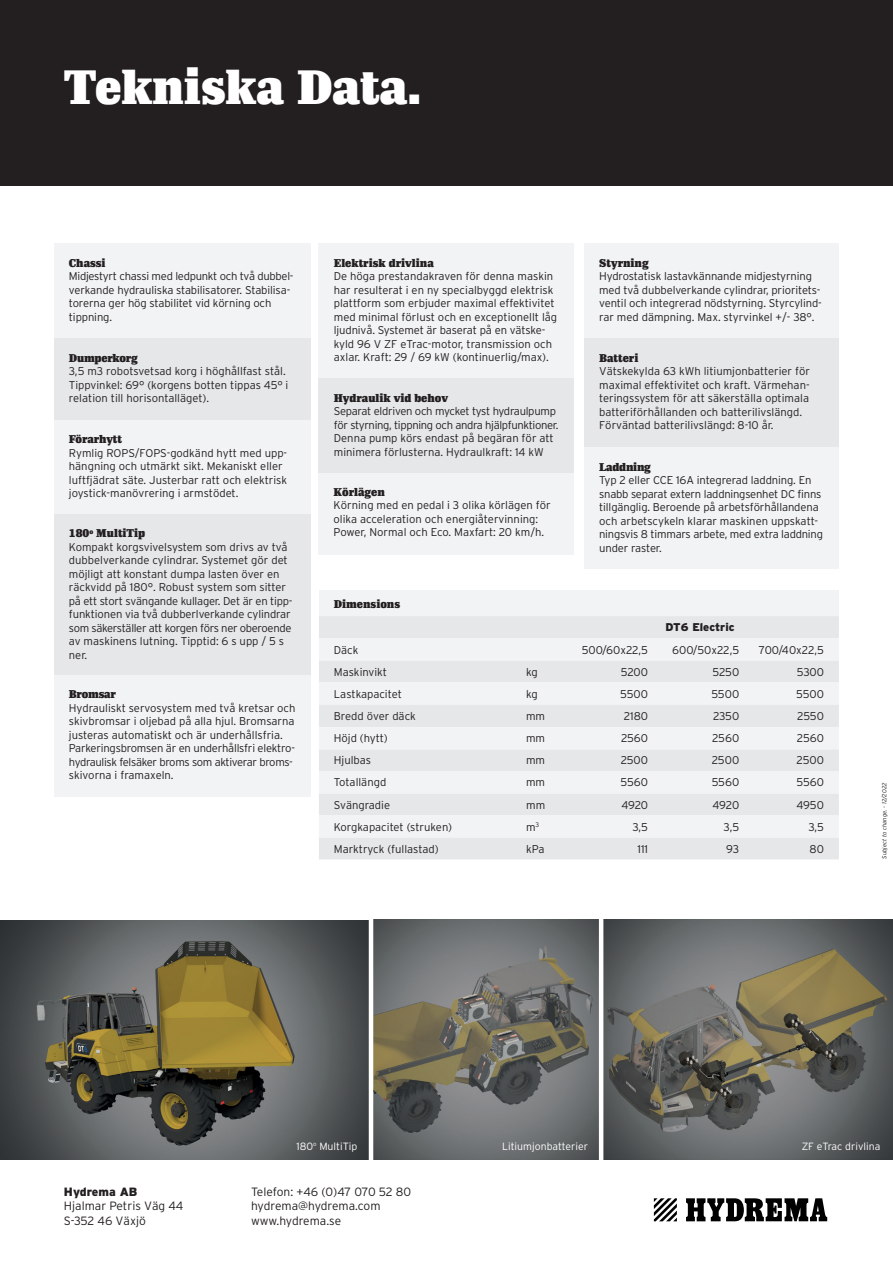
<style>
.page{position:relative;width:893px;height:1263px;background:#fff}
.page>*{position:absolute;margin:0;border:0;box-sizing:border-box;transform-origin:0 0}
.t1{font:48px "Impacto";color:#fff}
.t2{font:300 12px "Interstate";color:#231f20}
.t3{font:900 12px "Interstate";color:#231f20}
.t4{font:300 11.25px/13.5px "Interstate";letter-spacing:-.01em;color:#231f20}
.t5{font:11.25px "Impacto";color:#231f20}
.t6{font:300 11.25px/13.5px "Interstate";letter-spacing:-.03em;color:#231f20}
.t7{font:11.25px "Impacto";letter-spacing:-.02em;color:#231f20}
.t8{font:900 11.25px "Interstate";color:#231f20}
.t9{font:300 10.5px "Interstate";color:#fff}
.Bag-forbeholdstext{font:italic 300 6px "Interstate";color:#231f20}
</style>
<div class="page">
<img style="left:0;top:920px;width:369px;height:240px">
<img style="left:603px;top:919px;width:290px;height:241px">
<svg style="left:654px;top:1198px;width:23px;height:23px"></svg>
<svg style="left:686px;top:1198px;width:141px;height:23px"></svg>
<img style="left:373px;top:919px;width:226px;height:241px">
<div style="left:0;top:0;width:893px;height:186px;background:#231f20"></div>
<div style="left:319px;top:591px;width:520px;height:25px;background:#f2f3f4"></div>
<div style="left:319px;top:616px;width:520px;height:243px;background:#e6e7e9"></div>
<svg style="left:319px;top:638px;width:520px;height:199px;fill:#f2f3f4"></svg>
<div style="left:54px;top:243px;width:256px;height:95px;background:#f2f3f4"></div>
<div style="left:54px;top:675px;width:256px;height:121px;background:#f2f3f4"></div>
<div style="left:319px;top:243px;width:255px;height:136px;background:#f2f3f4"></div>
<div style="left:54px;top:338px;width:256px;height:82px;background:#e6e7e9"></div>
<div style="left:584px;top:338px;width:255px;height:109px;background:#e6e7e9"></div>
<div style="left:54px;top:420px;width:256px;height:94px;background:#f2f3f4"></div>
<div style="left:584px;top:447px;width:255px;height:121px;background:#f2f3f4"></div>
<div style="left:54px;top:514px;width:256px;height:161px;background:#e6e7e9"></div>
<div style="left:584px;top:243px;width:255px;height:95px;background:#f2f3f4"></div>
<div style="left:319px;top:378px;width:255px;height:95px;background:#e6e7e9"></div>
<div style="left:319px;top:473px;width:255px;height:81px;background:#f2f3f4"></div>
<p class="t1" style="left:64px;top:59px;width:359px">Tekniska Data.</p>
<p class="t5" style="left:69px;top:256px;width:38px">Chassi</p>
<p class="t4" style="left:69px;top:269px;width:226px">Midjestyrt chassi med ledpunkt och två dubbel-</p>
<p class="t4" style="left:69px;top:283px;width:223px">verkande hydrauliska stabilisatorer. Stabilisa&shy;torerna ger hög stabilitet vid körning och tippning.</p>
<p class="t5" style="left:334px;top:256px;width:102px">Elektrisk drivlina</p>
<p class="t4" style="left:334px;top:269px;width:225px">De höga prestandakraven för denna maskin har resulterat i en ny specialbyggd elektrisk plattform som erbjuder maximal effektivitet med minimal förlust och en exceptionellt låg</p>
<p class="t4" style="left:334px;top:323px;width:220px">ljudnivå. Systemet är baserat på en vätske&shy;kyld 96 V ZF eTrac-motor, transmission och</p>
<p class="t5" style="left:599px;top:256px;width:51px">Styrning</p>
<p class="t4" style="left:599px;top:269px;width:214px">Hydrostatisk lastavkännande midjestyrning</p>
<p class="t4" style="left:599px;top:283px;width:224px;text-align:justify">med två dubbelverkande cylindrar, prioritets&shy;ventil och integrerad nödstyrning. Styrcylind&shy;rar med dämpning. Max. styrvinkel +/- 38°.</p>
<p class="t7" style="left:69px;top:351px;width:70px">Dumperkorg</p>
<p class="t4" style="left:334px;top:350px;width:217px">axlar. Kraft: 29 / 69 kW (kontinuerlig/max).</p>
<p class="t4" style="left:69px;top:364px;width:221px">3,5 m3 robotsvetsad korg i höghållfast stål.<br>Tippvinkel: 69° (korgens botten tippas 45° i relation till horisontalläget).</p>
<p class="t5" style="left:599px;top:351px;width:41px">Batteri</p>
<p class="t4" style="left:599px;top:364px;width:212px;text-align:justify">Vätskekylda 63 kWh litiumjonbatterier för maximal effektivitet och kraft. Värmehan&shy;teringssystem för att säkerställa optimala batteriförhållanden och batterilivslängd.</p>
<p class="t4" style="left:599px;top:418px;width:176px">Förväntad batterilivslängd: 8-10 år.</p>
<p class="t5" style="left:334px;top:391px;width:116px">Hydraulik vid behov</p>
<p class="t4" style="left:334px;top:404px;width:226px">Separat eldriven och mycket tyst hydraulpump för styrning, tippning och andra hjälpfunktioner.<br>Denna pump körs endast på begäran för att minimera förlusterna. Hydraulkraft: 14 kW</p>
<p class="t5" style="left:69px;top:433px;width:55px">Förarhytt</p>
<p class="t4" style="left:69px;top:446px;width:220px">Rymlig ROPS/FOPS-godkänd hytt med upp-</p>
<p class="t4" style="left:69px;top:459px;width:220px">hängning och utmärkt sikt. Mekaniskt eller luftfjädrat säte. Justerbar ratt och elektrisk joystick-manövrering i armstödet.</p>
<p class="t7" style="left:599px;top:460px;width:53px">Laddning</p>
<p class="t4" style="left:599px;top:473px;width:224px">Typ 2 eller CCE 16A integrerad laddning. En snabb separat extern laddningsenhet DC finns</p>
<p class="t4" style="left:599px;top:500px;width:225px">tillgänglig. Beroende på arbetsförhållandena och arbetscykeln klarar maskinen uppskatt&shy;ningsvis 8 timmars arbete, med extra laddning under raster.</p>
<p class="t5" style="left:334px;top:485px;width:53px">Körlägen</p>
<p class="t4" style="left:334px;top:499px;width:219px">Körning med en pedal i 3 olika körlägen för olika acceleration och energiåtervinning:<br>Power, Normal och Eco. Maxfart: 20 km/h.</p>
<p class="t5" style="left:69px;top:527px;width:78px">180<sup>o</sup> MultiTip</p>
<p class="t4" style="left:69px;top:540px;width:225px">Kompakt korgsvivelsystem som drivs av två dubbelverkande cylindrar. Systemet gör det möjligt att konstant dumpa lasten över en räckvidd på 180°. Robust system som sitter på ett stort svängande kullager. Det är en tipp&shy;funktionen via två dubberlverkande cylindrar</p>
<p class="t6" style="left:69px;top:621px;width:224px">som säkerställer att korgen förs ner oberoende av maskinens lutning. Tipptid: 6 s upp / 5 s ner.</p>
<p class="t5" style="left:334px;top:597px;width:68px">Dimensions</p>
<p class="t8" style="left:665px;top:621px;width:71px">DT6 Electric</p>
<p class="t4" style="left:334px;top:643px;width:26px">Däck</p>
<p class="t4" style="left:582px;top:643px;width:68px">500/60x22,5</p>
<p class="t4" style="left:672px;top:643px;width:69px">600/50x22,5</p>
<p class="t4" style="left:759px;top:643px;width:67px">700/40x22,5</p>
<p class="t4" style="left:334px;top:665px;width:55px">Maskinvikt</p>
<p class="t4" style="left:526px;top:665px;width:13px">kg</p>
<p class="t4" style="left:621px;top:665px;width:29px">5200</p>
<p class="t4" style="left:712px;top:665px;width:28px">5250</p>
<p class="t4" style="left:797px;top:665px;width:29px">5300</p>
<p class="t4" style="left:334px;top:687px;width:70px">Lastkapacitet</p>
<p class="t4" style="left:526px;top:687px;width:13px">kg</p>
<p class="t4" style="left:620px;top:687px;width:29px">5500</p>
<p class="t4" style="left:711px;top:687px;width:29px">5500</p>
<p class="t4" style="left:796px;top:687px;width:29px">5500</p>
<p class="t4" style="left:334px;top:709px;width:84px">Bredd över däck</p>
<p class="t4" style="left:526px;top:709px;width:21px">mm</p>
<p class="t4" style="left:624px;top:709px;width:26px">2180</p>
<p class="t4" style="left:713px;top:709px;width:28px">2350</p>
<p class="t4" style="left:797px;top:709px;width:28px">2550</p>
<p class="t4" style="left:334px;top:732px;width:56px">Höjd (hytt)</p>
<p class="t4" style="left:526px;top:732px;width:21px">mm</p>
<p class="t4" style="left:621px;top:732px;width:29px">2560</p>
<p class="t4" style="left:712px;top:732px;width:29px">2560</p>
<p class="t4" style="left:797px;top:732px;width:29px">2560</p>
<p class="t4" style="left:334px;top:754px;width:39px">Hjulbas</p>
<p class="t4" style="left:526px;top:754px;width:21px">mm</p>
<p class="t4" style="left:621px;top:754px;width:29px">2500</p>
<p class="t4" style="left:712px;top:754px;width:29px">2500</p>
<p class="t4" style="left:797px;top:754px;width:29px">2500</p>
<p class="t4" style="left:334px;top:776px;width:54px">Totallängd</p>
<p class="t4" style="left:526px;top:776px;width:21px">mm</p>
<p class="t4" style="left:621px;top:776px;width:29px">5560</p>
<p class="t4" style="left:712px;top:776px;width:29px">5560</p>
<p class="t4" style="left:796px;top:776px;width:29px">5560</p>
<p class="t4" style="left:334px;top:798px;width:58px">Svängradie</p>
<p class="t4" style="left:526px;top:798px;width:21px">mm</p>
<p class="t4" style="left:621px;top:798px;width:28px">4920</p>
<p class="t4" style="left:713px;top:798px;width:28px">4920</p>
<p class="t4" style="left:796px;top:798px;width:29px">4950</p>
<p class="t4" style="left:334px;top:820px;width:120px">Korgkapacitet (struken)</p>
<p class="t4" style="left:526px;top:820px;width:15px">m<sup>3</sup></p>
<p class="t4" style="left:632px;top:820px;width:17px">3,5</p>
<p class="t4" style="left:724px;top:820px;width:17px">3,5</p>
<p class="t4" style="left:808px;top:820px;width:17px">3,5</p>
<p class="t4" style="left:334px;top:842px;width:106px">Marktryck (fullastad)</p>
<p class="t4" style="left:526px;top:842px;width:20px">kPa</p>
<p class="t4" style="left:638px;top:842px;width:12px">111</p>
<p class="t4" style="left:726px;top:842px;width:15px">93</p>
<p class="t4" style="left:810px;top:842px;width:16px">80</p>
<p class="t7" style="left:69px;top:688px;width:49px">Bromsar</p>
<p class="t4" style="left:69px;top:701px;width:228px">Hydrauliskt servosystem med två kretsar och skivbromsar i oljebad på alla hjul. Bromsarna justeras automatiskt och är underhållsfria.<br>Parkeringsbromsen är en underhållsfri elektro&shy;hydraulisk felsäker broms som aktiverar broms&shy;skivorna i framaxeln.</p>
<p class="Bag-forbeholdstext" style="left:881px;top:859px;width:78px;rotate:-90deg">Subject to change. - 12/2022</p>
<p class="t3" style="left:64px;top:1185px;width:75px">Hydrema AB</p>
<p class="t2" style="left:64px;top:1199px;width:121px">Hjalmar Petris Väg 44</p>
<p class="t2" style="left:64px;top:1214px;width:83px">S-352 46 Växjö</p>
<p class="t9" style="left:296px;top:1140px;width:62px">180<sup>o</sup> MultiTip</p>
<p class="t9" style="left:502px;top:1140px;width:88px">Litiumjonbatterier</p>
<p class="t9" style="left:802px;top:1140px;width:80px">ZF eTrac drivlina</p>
<p class="t2" style="left:251px;top:1185px;width:162px">Telefon: +46 (0)47 070 52 80</p>
<p class="t2" style="left:251px;top:1199px;width:131px">hydrema@hydrema.com</p>
<p class="t2" style="left:251px;top:1214px;width:92px">www.hydrema.se</p>
</div>
